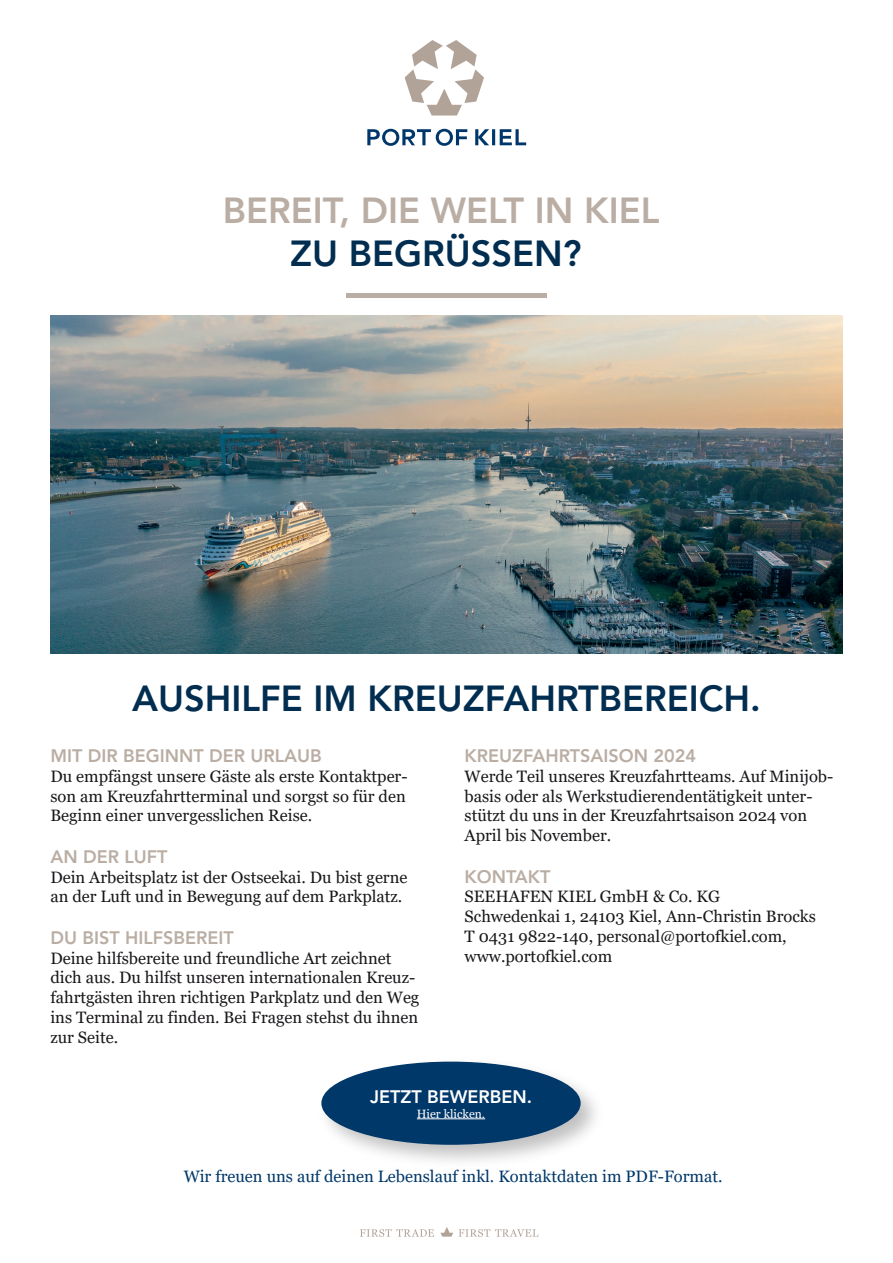
<style>
.page{position:relative;width:893px;height:1263px;background:#fff}
.page>*{position:absolute;margin:0;border:0;box-sizing:border-box;transform-origin:0 0}
.t1{font:800 36px "Avenir LT Std";color:#002d50}
.t2{font:800 36px "Avenir LT Std";color:#baaea4}
.t3{font:800 18px "Avenir LT Std";color:#baaea4}
.t4{font:800 18px "Avenir LT Std";color:#fff}
.t5{font:16.5px/19.8px "Georgia";color:#1a171b}
.t6{font:16.5px "Georgia";color:#003869}
.t7{font:12px "Georgia";color:#fff}
</style>
<div class="page">
<svg style="left:360px;top:1227px;width:178px;height:10px"></svg>
<hr style="left:346px;top:293px;width:200px;height:4px;background:#baaea4">
<img style="left:50px;top:315px;width:793px;height:338px">
<img style="left:322px;top:1064px;width:274px;height:97px">
<div style="left:322px;top:1062px;width:258px;height:82px;background:#003869;border-radius:50%"></div>
<div style="left:321px;top:1061px;width:260px;height:84px;border:2px solid #003869;border-radius:50%"></div>
<hr style="left:417px;top:1118px;width:68px;height:1px;background:#fff">
<svg style="left:405px;top:40px;width:79px;height:76px"></svg>
<svg style="left:367px;top:129px;width:159px;height:17px"></svg>
<h1 class="t2" style="left:223px;top:189px;width:438px">BEREIT, DIE WELT IN KIEL</h1>
<h1 class="t1" style="left:290px;top:232px;width:293px">ZU BEGRÜSSEN?</h1>
<h1 class="t1" style="left:132px;top:678px;width:630px">AUSHILFE IM KREUZFAHRTBEREICH.</h1>
<p class="t3" style="left:50px;top:745px;width:273px">MIT DIR BEGINNT DER URLAUB</p>
<p class="t5" style="left:50px;top:766px;width:359px;text-align:justify">Du empfängst unsere Gäste als erste Kontaktper&shy;son am Kreuzfahrtterminal und sorgst so für den Beginn einer unvergesslichen Reise.</p>
<p class="t3" style="left:50px;top:846px;width:118px">AN DER LUFT</p>
<p class="t5" style="left:50px;top:867px;width:359px">Dein Arbeitsplatz ist der Ostseekai. Du bist gerne an der Luft und in Bewegung auf dem Parkplatz.</p>
<p class="t3" style="left:50px;top:927px;width:185px">DU BIST HILFSBEREIT</p>
<p class="t5" style="left:50px;top:948px;width:370px">Deine hilfsbereite und freundliche Art zeichnet dich aus. Du hilfst unseren internationalen Kreuz&shy;fahrtgästen ihren richtigen Parkplatz und den Weg ins Terminal zu finden. Bei Fragen stehst du ihnen zur Seite.</p>
<p class="t3" style="left:465px;top:745px;width:233px">KREUZFAHRTSAISON 2024</p>
<p class="t5" style="left:465px;top:766px;width:370px">Werde Teil unseres Kreuzfahrtteams. Auf Minijob&shy;basis oder als Werkstudierendentätigkeit unter&shy;stützt du uns in der Kreuzfahrtsaison 2024 von April bis November.</p>
<p class="t3" style="left:465px;top:865px;width:87px">KONTAKT</p>
<p class="t5" style="left:465px;top:887px;width:353px">SEEHAFEN KIEL GmbH &amp; Co. KG Schwedenkai 1, 24103 Kiel, Ann-Christin Brocks T 0431 9822-140, personal@portofkiel.com, www.portofkiel.com</p>
<p class="t4" style="left:370px;top:1086px;width:163px">JETZT BEWERBEN.</p>
<p class="t7" style="left:417px;top:1106px;width:70px">Hier klicken.</p>
<p class="t6" style="left:184px;top:1167px;width:540px">Wir freuen uns auf deinen Lebenslauf inkl. Kontaktdaten im PDF-Format.</p>
</div>
